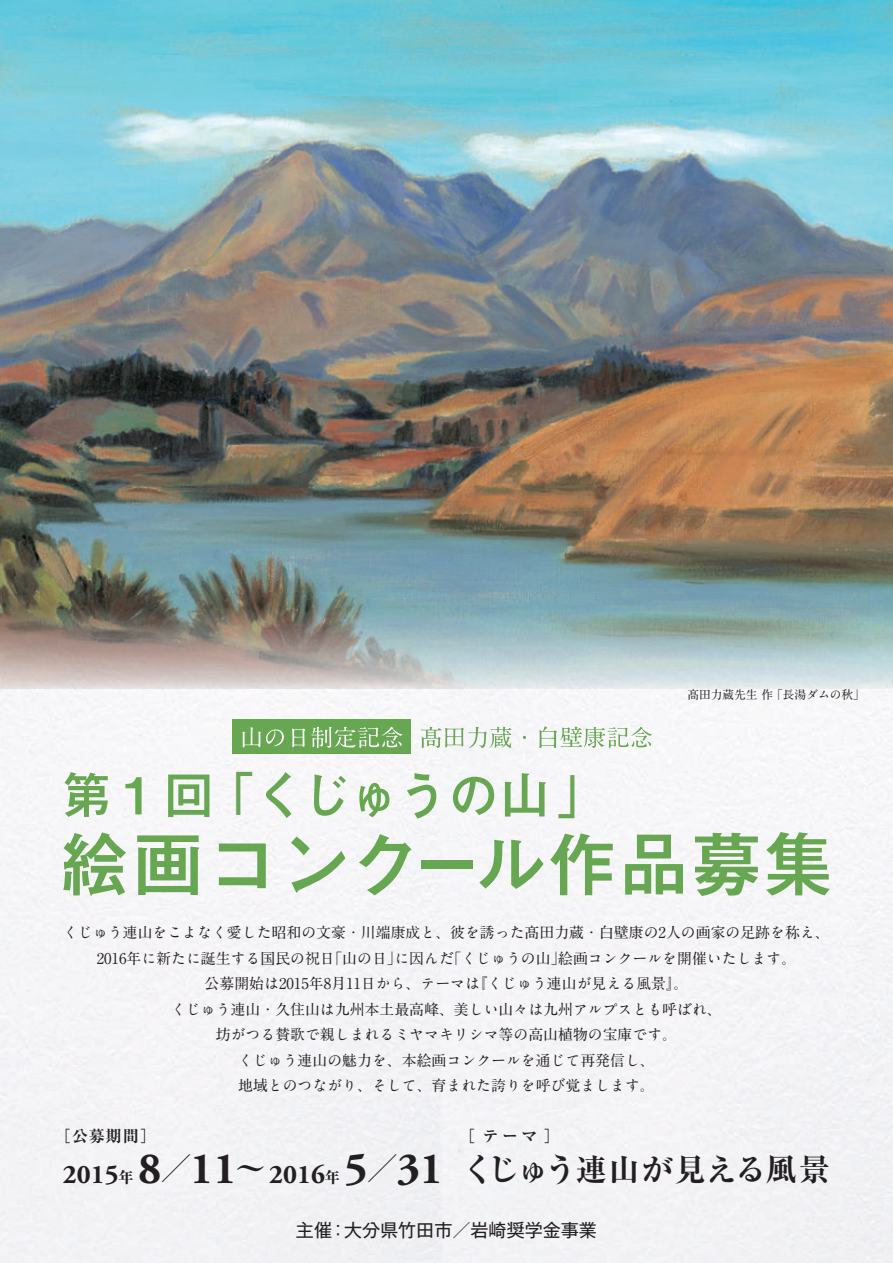
<style>
.page{position:relative;width:893px;height:1263px;background:#fff}
.page>*{position:absolute;margin:0;border:0;box-sizing:border-box;transform-origin:0 0}
.t1{font:700 72.3px "Mi Go MB1 Std De";color:#67a752}
.t2{font:700 51px "Mi Go MB1 Std De";color:#67a752}
.t3{font:700 44.7px "Adobe Garamond Pro";color:#231f20}
.t4{font:700 expanded 30.9px "Ryumin Pr 5";letter-spacing:.005em;color:#231f20}
.t5{font:700 26.85px "Adobe Garamond Pro";color:#231f20}
.t6{font:18px "Gothic MB101 Pr 5";color:#231f20}
.t7{font:700 expanded 15.9px "Ryumin Pr 5";letter-spacing:.08em;color:#231f20}
.t8{font:700 14.85px/25.5px "A1 Mincho Std";color:#231f20;text-align:center}
.t9{font:700 11.7px "A1 Mincho Std";color:#231f20}
.s1{font-size:45.9px}
.s2{font-family:"Ryumin Pr 5";font-weight:800;font-size:15.6px}
.s3{font-size:44.7px}
.s4{font-family:"Ryumin Pr 5";font-weight:900;font-size:31.2px}
.s5{font-family:"Ryumin Pr 5";font-size:31.2px}
</style>
<div class="page">
<img style="left:0;top:0;width:893px;height:689px">
<div style="left:7px;top:714px;width:182px;height:60px;background:#f7f6f9"></div>
<img style="left:189px;top:672px;width:518px;height:102px">
<svg style="left:243px;top:727px;width:41px;height:20px"></svg>
<svg style="left:292px;top:728px;width:13px;height:19px"></svg>
<svg style="left:311px;top:727px;width:92px;height:21px;background:#8bbb7b"></svg>
<svg style="left:421px;top:727px;width:91px;height:21px"></svg>
<svg style="left:539px;top:726px;width:113px;height:22px"></svg>
<div style="left:4px;top:774px;width:885px;height:185px;background:#f6f5f8"></div>
<h2 class="t2" style="left:61px;top:757px;width:543px">第１回 <span class="s1">「</span>くじゅうの山<span class="s1">」</span></h2>
<p class="t9" style="left:687px;top:685px;width:179px">髙田力蔵先生 作 「長湯ダムの秋」</p>
<h1 class="t1" style="left:58px;top:810px;width:778px">絵画コンクール作品募集</h1>
<p class="t8" style="left:63px;top:918px;width:768px">くじゅう連山をこよなく愛した昭和の文豪・川端康成と、彼を誘った髙田力蔵・白壁康の2人の画家の足跡を称え、2016年に新たに誕生する国民の祝日「山の日」に因んだ「くじゅうの山」絵画コンクールを開催いたします。<br>公募開始は2015年8月11日から、テーマは『くじゅう連山が見える風景』。<br>くじゅう連山・久住山は九州本土最高峰、美しい山々は九州アルプスとも呼ばれ、<br>坊がつる賛歌で親しまれるミヤマキリシマ等の高山植物の宝庫です。<br>くじゅう連山の魅力を、本絵画コンクールを通じて再発信し、<br>地域とのつながり、そして、育まれた誇りを呼び覚まします。</p>
<p class="t7" style="left:55px;top:1124px;width:103px">［公募期間］</p>
<h3 class="t5" style="left:63px;top:1158px;width:279px">2015<span class="s2">年</span> <span class="s3">8</span><span class="s4">／</span><span class="s3">11</span><span class="s5">～</span>2016<span class="s2">年</span></h3>
<h3 class="t3" style="left:345px;top:1142px;width:100px">5<span class="s4">／</span>31</h3>
<p class="t7" style="left:459px;top:1124px;width:102px">［ テーマ ］</p>
<h3 class="t4" style="left:463px;top:1145px;width:368px">くじゅう連山が見える風景</h3>
<p class="t6" style="left:296px;top:1216px;width:303px">主催：大分県竹田市／岩崎奨学金事業</p>
</div>
